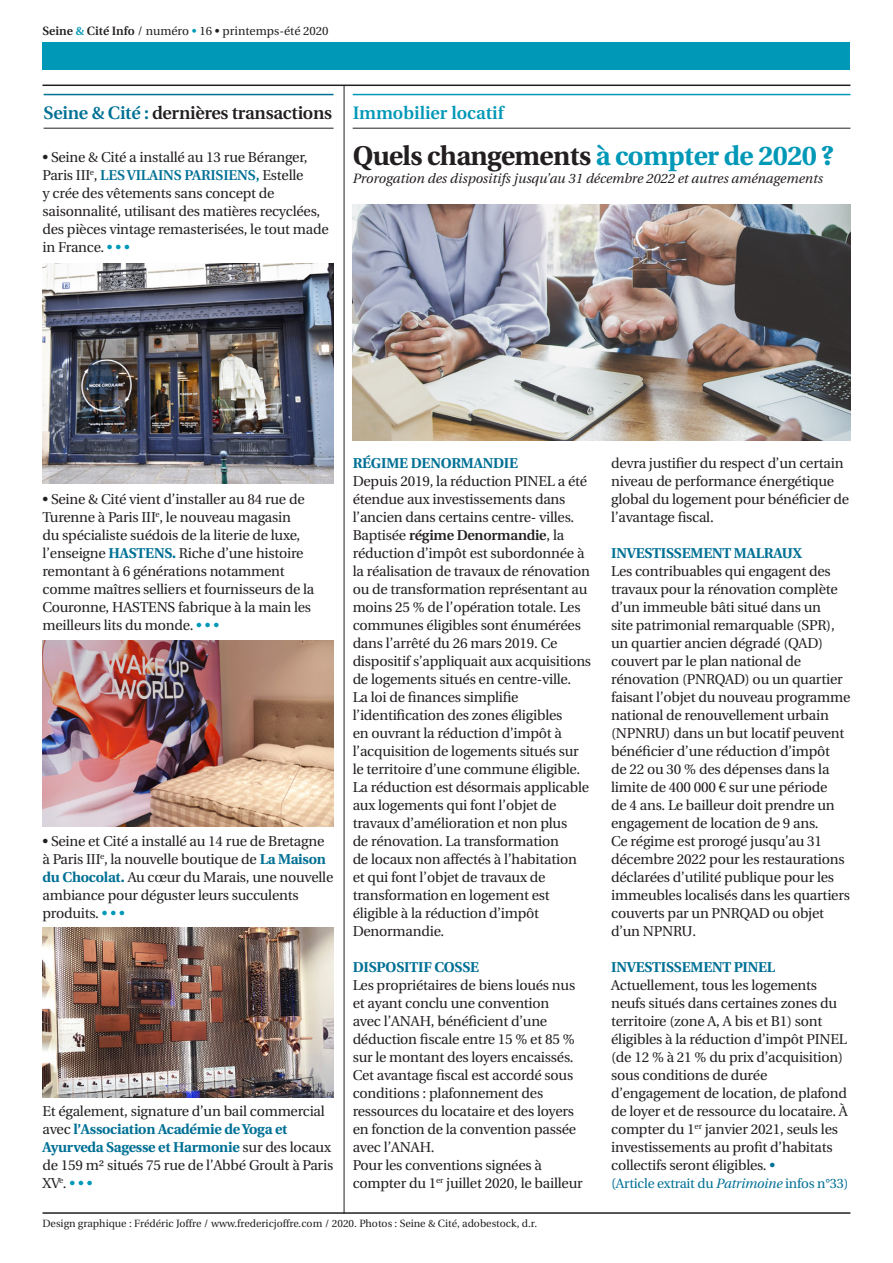
<style>
.page{position:relative;width:893px;height:1263px;background:#fff}
.page>*{position:absolute;margin:0;border:0;box-sizing:border-box;transform-origin:0 0}
.t1{font:700 27px "Utopia";letter-spacing:-.02em;color:#231f20}
.t2{font:600 18px "Utopia";letter-spacing:-.015em;color:#231f20}
.t3{font:14.25px/18px "Utopia";letter-spacing:-.015em;color:#231f20}
.t4{font:700 14.25px "Utopia";letter-spacing:-.015em;color:#007095}
.t5{font:italic 13.5px "Utopia";color:#231f20}
.t6{font:13.5px "Utopia";letter-spacing:-.015em;color:#007095}
.t7{font:12px "Utopia";color:#231f20}
.t8{font:10.5px "Utopia";color:#231f20}
.s1{font-weight:600}
.s2{font-weight:600;color:#0098b7}
.s3{color:#0098b7}
.s4{color:#007095}
.s5{font-weight:600;color:#007095}
.s6{font-weight:700;color:#007095}
.s7{font-family:"Euro Serif"}
.s8{font-size:14.25px}
.s9{font-style:italic}
</style>
<div class="page">
<hr style="left:43px;top:85px;width:807px;height:1px;background:#231f20">
<div style="left:43px;top:43px;width:807px;height:27px;background:#0098b7"></div>
<hr style="left:43px;top:1212px;width:807px;height:2px;background:#231f20">
<hr style="left:44px;top:94px;width:290px;height:1px;background:#007095">
<hr style="left:44px;top:128px;width:290px;height:1px;background:#231f20">
<hr style="left:353px;top:94px;width:497px;height:1px;background:#0098b7">
<hr style="left:353px;top:128px;width:497px;height:1px;background:#231f20">
<img style="left:43px;top:264px;width:291px;height:220px">
<img style="left:43px;top:640px;width:291px;height:186px">
<img style="left:43px;top:927px;width:291px;height:170px">
<hr style="left:344px;top:85px;width:1px;height:1129px;background:#231f20">
<img style="left:353px;top:204px;width:497px;height:237px">
<p class="t7" style="left:43px;top:24px;width:288px"><span class="s1">Seine</span> <span class="s2">&amp;</span> <span class="s1">Cité Info</span> / numéro <span class="s3">•</span> 16 • printemps-été 2020</p>
<p class="t2" style="left:44px;top:103px;width:462px"><span class="s4">Seine &amp; Cité :</span> dernières transactions <span class="s3">Immobilier locatif</span></p>
<p class="t3" style="left:43px;top:148px;width:288px">• Seine &amp; Cité a installé au 13 rue Béranger, Paris III<sup>e</sup>, <span class="s5">LES VILAINS PARISIENS,</span> Estelle<br>y crée des vêtements sans concept de saisonnalité, utilisant des matières recyclées, des pièces vintage remasterisées, le tout made in France. <span class="s3">• • •</span></p>
<h1 class="t1" style="left:353px;top:140px;width:483px">Quels changements <span class="s3">à compter de 2020 ?</span></h1>
<p class="t5" style="left:353px;top:171px;width:472px">Prorogation des dispositifs jusqu’au 31 décembre 2022 et autres aménagements</p>
<p class="t3" style="left:43px;top:490px;width:273px">• Seine &amp; Cité vient d’installer au 84 rue de Turenne à Paris III<sup>e</sup>, le nouveau magasin<br>du spécialiste suédois de la literie de luxe, l’enseigne <span class="s6">HASTENS.</span> Riche d’une histoire remontant à 6 générations notamment comme maîtres selliers et fournisseurs de la Couronne, HASTENS fabrique à la main les meilleurs lits du monde. <span class="s3">• • •</span></p>
<p class="t3" style="left:43px;top:832px;width:292px">• Seine et Cité a installé au 14 rue de Bretagne à Paris III<sup>e</sup>, la nouvelle boutique de <span class="s6">La Maison du Chocolat.</span> Au cœur du Marais, une nouvelle ambiance pour déguster leurs succulents produits. <span class="s3">• • •</span></p>
<p class="t3" style="left:43px;top:1102px;width:292px">Et également, signature d’un bail commercial avec <span class="s6">l’Association Académie de Yoga et Ayurveda Sagesse et Harmonie</span> sur des locaux de 159 m² situés 75 rue de l’Abbé Groult à Paris XV<sup>e</sup>. <span class="s3">• • •</span></p>
<p class="t4" style="left:353px;top:455px;width:167px">RÉGIME DENORMANDIE</p>
<p class="t3" style="left:353px;top:472px;width:240px">Depuis 2019, la réduction PINEL a été étendue aux investissements dans l’ancien dans certains centre- villes.<br>Baptisée <span class="s1">régime Denormandie</span>, la réduction d’impôt est subordonnée à la réalisation de travaux de rénovation ou de transformation représentant au moins 25 % de l’opération totale. Les communes éligibles sont énumérées dans l’arrêté du 26 mars 2019. Ce dispositif s’appliquait aux acquisitions de logements situés en centre-ville.<br>La loi de finances simplifie l’identification des zones éligibles<br>en ouvrant la réduction d’impôt à l’acquisition de logements situés sur le territoire d’une commune éligible.<br>La réduction est désormais applicable aux logements qui font l’objet de travaux d’amélioration et non plus<br>de rénovation. La transformation<br>de locaux non affectés à l’habitation et qui font l’objet de travaux de transformation en logement est éligible à la réduction d’impôt Denormandie.</p>
<p class="t4" style="left:353px;top:959px;width:128px">DISPOSITIF COSSE</p>
<p class="t3" style="left:353px;top:976px;width:231px">Les propriétaires de biens loués nus et ayant conclu une convention<br>avec l’ANAH, bénéficient d’une déduction fiscale entre 15 % et 85 % sur le montant des loyers encaissés.<br>Cet avantage fiscal est accordé sous conditions : plafonnement des ressources du locataire et des loyers en fonction de la convention passée avec l’ANAH.<br>Pour les conventions signées à compter du 1<sup>er</sup> juillet 2020, le bailleur</p>
<p class="t3" style="left:611px;top:454px;width:240px">devra justifier du respect d’un certain niveau de performance énergétique global du logement pour bénéficier de l’avantage fiscal.</p>
<p class="t4" style="left:611px;top:545px;width:192px">INVESTISSEMENT MALRAUX</p>
<p class="t3" style="left:611px;top:562px;width:241px">Les contribuables qui engagent des travaux pour la rénovation complète d’un immeuble bâti situé dans un<br>site patrimonial remarquable (SPR), un quartier ancien dégradé (QAD) couvert par le plan national de rénovation (PNRQAD) ou un quartier faisant l’objet du nouveau programme national de renouvellement urbain (NPNRU) dans un but locatif peuvent bénéficier d’une réduction d’impôt<br>de 22 ou 30 % des dépenses dans la limite de 400 000 <span class="s7">€</span> sur une période<br>de 4 ans. Le bailleur doit prendre un engagement de location de 9 ans.<br>Ce régime est prorogé jusqu’au 31 décembre 2022 pour les restaurations déclarées d’utilité publique pour les immeubles localisés dans les quartiers couverts par un PNRQAD ou objet d’un NPNRU.</p>
<p class="t4" style="left:611px;top:959px;width:166px">INVESTISSEMENT PINEL</p>
<p class="t3" style="left:611px;top:976px;width:238px">Actuellement, tous les logements neufs situés dans certaines zones du territoire (zone A, A bis et B1) sont éligibles à la réduction d’impôt PINEL (de 12 % à 21 % du prix d’acquisition) sous conditions de durée d’engagement de location, de plafond de loyer et de ressource du locataire. À compter du 1<sup>er</sup> janvier 2021, seuls les investissements au profit d’habitats collectifs seront éligibles. <span class="s4">•</span></p>
<p class="t6" style="left:611px;top:1176px;width:239px"><span class="s8">(</span>Article extrait du <span class="s9">Patrimoine</span> infos n°33)</p>
<p class="t8" style="left:43px;top:1218px;width:496px">Design graphique : Frédéric Joffre / www.fredericjoffre.com / 2020. Photos : Seine &amp; Cité, adobestock, d.r.</p>
</div>
